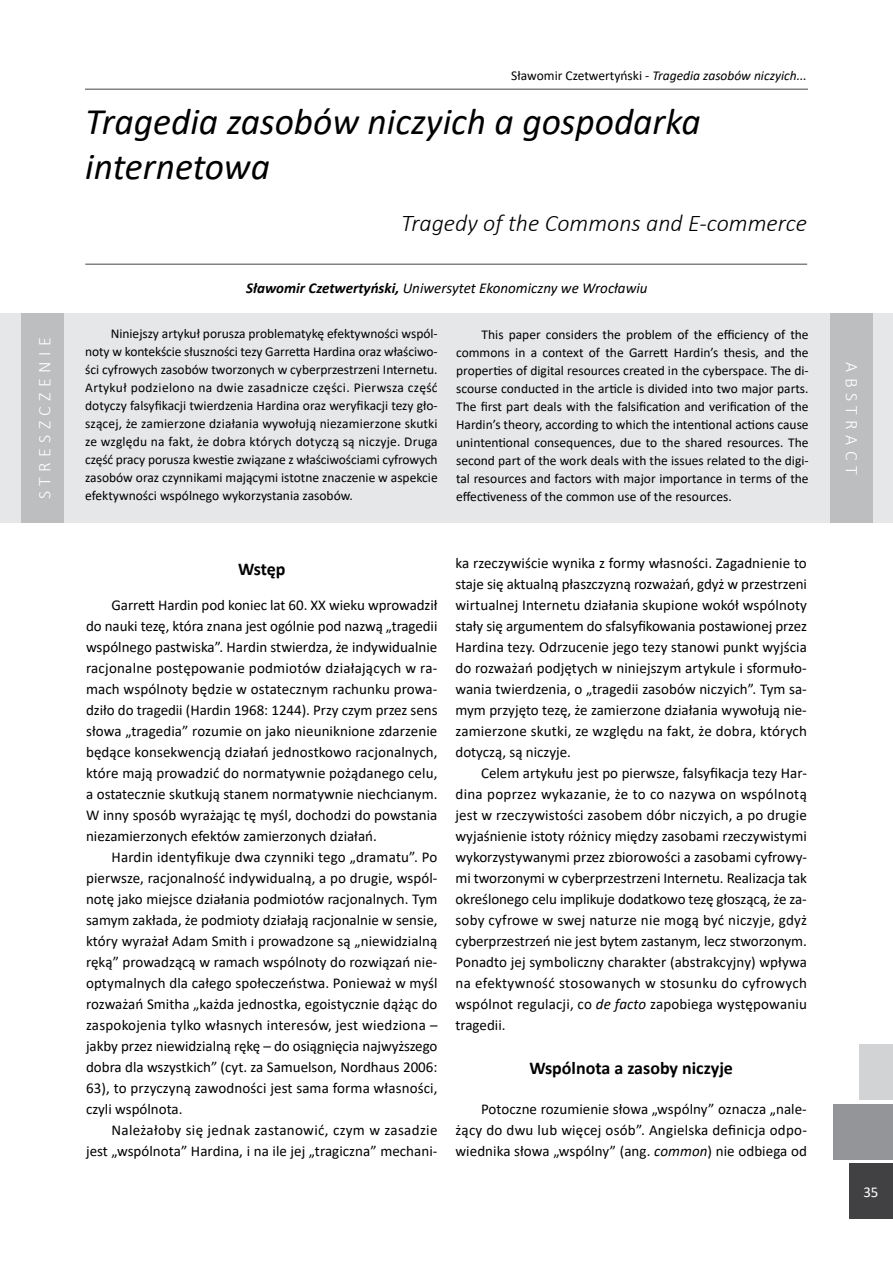
<style>
.page{position:relative;width:893px;height:1263px;background:#fff}
.page>*{position:absolute;margin:0;border:0;box-sizing:border-box;transform-origin:0 0}
.t1{font:italic 37.5px/45px "Calibri";color:#000}
.t2{font:italic 300 24px "Calibri";color:#000}
.t3{font:700 18px "Calibri";color:#000}
.t4{font:300 18px "Calibri";letter-spacing:.3em;color:#fff}
.t5{font:15px/21px "Calibri";letter-spacing:.005em;color:#000;text-align:justify}
.t6{font:italic 15px "Calibri";color:#000}
.t7{font:15px "Calibri";color:#fff}
.t8{font:13.5px/18px "Calibri";color:#000;text-align:justify}
.t9{font:italic 13.5px "Calibri";color:#000}
.s1{font-style:normal}
.s2{font-weight:700}
.s3{font-style:italic}
</style>
<div class="page">
<div style="left:849px;top:1163px;width:44px;height:56px;background:#414042"></div>
<div style="left:833px;top:1104px;width:60px;height:55px;background:#939598"></div>
<div style="left:859px;top:1044px;width:34px;height:56px;background:#d1d3d4"></div>
<hr style="left:85px;top:88px;width:723px;height:2px;background:#808285">
<div style="left:0;top:314px;width:893px;height:209px;background:#e6e7e8"></div>
<div style="left:21px;top:314px;width:43px;height:209px;background:#bcbec0"></div>
<div style="left:830px;top:314px;width:42px;height:209px;background:#bcbec0"></div>
<hr style="left:85px;top:263px;width:722px;height:2px;background:#808285">
<p class="t4" style="left:33px;top:499px;width:164px;rotate:-90deg">STRESZCZENIE</p>
<p class="t9" style="left:511px;top:67px;width:297px"><span class="s1">Sławomir Czetwertyński</span> - Tragedia zasobów niczyich...</p>
<h1 class="t1" style="left:85px;top:98px;width:617px">Tragedia zasobów niczyich a gospodarka internetowa</h1>
<h2 class="t2" style="left:401px;top:208px;width:407px">Tragedy of the Commons and E-commerce</h2>
<p class="t6" style="left:246px;top:277px;width:403px"><span class="s2">Sławomir Czetwertyński,</span> Uniwersytet Ekonomiczny we Wrocławiu</p>
<p class="t8" style="left:85px;top:324px;width:354px;text-indent:26px">Niniejszy artykuł porusza problematykę efektywności wspól&shy;noty w kontekście słuszności tezy Garretta Hardina oraz właściwo&shy;ści cyfrowych zasobów tworzonych w cyberprzestrzeni Internetu.<br>Artykuł podzielono na dwie zasadnicze części. Pierwsza część dotyczy falsyfikacji twierdzenia Hardina oraz weryfikacji tezy gło&shy;szącej, że zamierzone działania wywołują niezamierzone skutki ze względu na fakt, że dobra których dotyczą są niczyje. Druga część pracy porusza kwestie związane z właściwościami cyfrowych zasobów oraz czynnikami mającymi istotne znaczenie w aspekcie</p>
<p class="t8" style="left:85px;top:486px;width:269px">efektywności wspólnego wykorzystania zasobów.</p>
<p class="t8" style="left:456px;top:325px;width:354px;text-indent:26px">This paper considers the problem of the efficiency of the commons in a context of the Garrett Hardin’s thesis, and the properties of digital resources created in the cyberspace. The di&shy;scourse conducted in the article is divided into two major parts.<br>The first part deals with the falsification and verification of the Hardin’s theory, according to which the intentional actions cause unintentional consequences, due to the shared resources. The second part of the work deals with the issues related to the digi&shy;tal resources and factors with major importance in terms of the effectiveness of the common use of the resources.</p>
<p class="t3" style="left:238px;top:556px;width:49px">Wstęp</p>
<p class="t5" style="left:86px;top:594px;width:353px;text-indent:26px">Garrett Hardin pod koniec lat 60. XX wieku wprowadził do nauki tezę, która znana jest ogólnie pod nazwą „tragedii wspólnego pastwiska”. Hardin stwierdza, że indywidualnie racjonalne postępowanie podmiotów działających w ra&shy;mach wspólnoty będzie w ostatecznym rachunku prowa&shy;dziło do tragedii (Hardin 1968: 1244). Przy czym przez sens słowa „tragedia” rozumie on jako nieuniknione zdarzenie będące konsekwencją działań jednostkowo racjonalnych, które mają prowadzić do normatywnie pożądanego celu, a ostatecznie skutkują stanem normatywnie niechcianym.<br>W inny sposób wyrażając tę myśl, dochodzi do powstania niezamierzonych efektów zamierzonych działań.</p>
<p class="t5" style="left:86px;top:846px;width:353px;text-indent:26px">Hardin identyfikuje dwa czynniki tego „dramatu”. Po pierwsze, racjonalność indywidualną, a po drugie, wspól&shy;notę jako miejsce działania podmiotów racjonalnych. Tym samym zakłada, że podmioty działają racjonalnie w sensie, który wyrażał Adam Smith i prowadzone są „niewidzialną ręką” prowadzącą w ramach wspólnoty do rozwiązań nie&shy;optymalnych dla całego społeczeństwa. Ponieważ w myśl rozważań Smitha „każda jednostka, egoistycznie dążąc do zaspokojenia tylko własnych interesów, jest wiedziona – jakby przez niewidzialną rękę – do osiągnięcia najwyższego dobra dla wszystkich” (cyt. za Samuelson, Nordhaus 2006:<br>63), to przyczyną zawodności jest sama forma własności, czyli wspólnota.</p>
<p class="t5" style="left:86px;top:1119px;width:353px;text-align:right">Należałoby się jednak zastanowić, czym w zasadzie jest „wspólnota” Hardina, i na ile jej „tragiczna” mechani-</p>
<p class="t5" style="left:455px;top:552px;width:353px">ka rzeczywiście wynika z formy własności. Zagadnienie to staje się aktualną płaszczyzną rozważań, gdyż w przestrzeni wirtualnej Internetu działania skupione wokół wspólnoty stały się argumentem do sfalsyfikowania postawionej przez Hardina tezy. Odrzucenie jego tezy stanowi punkt wyjścia do rozważań podjętych w niniejszym artykule i sformuło&shy;wania twierdzenia, o „tragedii zasobów niczyich”. Tym sa&shy;mym przyjęto tezę, że zamierzone działania wywołują nie&shy;zamierzone skutki, ze względu na fakt, że dobra, których dotyczą, są niczyje.</p>
<p class="t5" style="left:455px;top:762px;width:353px;text-indent:26px">Celem artykułu jest po pierwsze, falsyfikacja tezy Har&shy;dina poprzez wykazanie, że to co nazywa on wspólnotą jest w rzeczywistości zasobem dóbr niczyich, a po drugie wyjaśnienie istoty różnicy między zasobami rzeczywistymi wykorzystywanymi przez zbiorowości a zasobami cyfrowy&shy;mi tworzonymi w cyberprzestrzeni Internetu. Realizacja tak określonego celu implikuje dodatkowo tezę głoszącą, że za&shy;soby cyfrowe w swej naturze nie mogą być niczyje, gdyż cyberprzestrzeń nie jest bytem zastanym, lecz stworzonym.<br>Ponadto jej symboliczny charakter (abstrakcyjny) wpływa na efektywność stosowanych w stosunku do cyfrowych wspólnot regulacji, co <span class="s3">de facto</span> zapobiega występowaniu tragedii.</p>
<p class="t3" style="left:529px;top:1055px;width:205px">Wspólnota a zasoby niczyje</p>
<p class="t5" style="left:455px;top:1098px;width:353px;text-indent:26px">Potoczne rozumienie słowa „wspólny” oznacza „nale&shy;żący do dwu lub więcej osób”. Angielska definicja odpo&shy;wiednika słowa „wspólny” (ang. <span class="s3">common</span>) nie odbiega od</p>
<p class="t4" style="left:863px;top:362px;width:114px;rotate:90deg">ABSTRACT</p>
<p class="t7" style="left:863px;top:1181px;width:17px">35</p>
</div>
